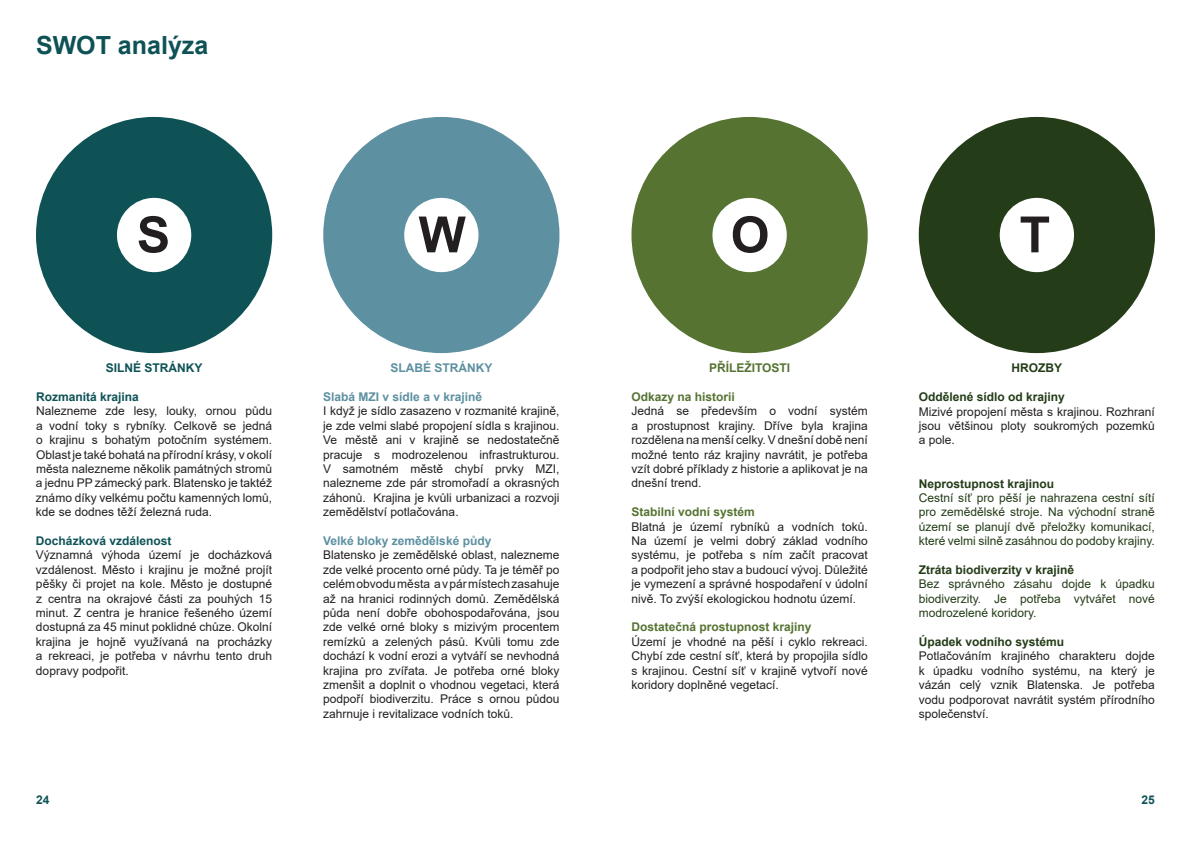
<style>
.page{position:relative;width:1191px;height:842px;background:#fff}
.page>*{position:absolute;margin:0;border:0;box-sizing:border-box;transform-origin:0 0}
.t1{font:700 50px "Arial";color:#231f20}
.t2{font:700 25px "Arial";color:#0e5256}
.t3{font:12px/14.4px "Arial";color:#231f20;text-align:justify}
.t4{font:12px/14.4px "Arial";color:#243c18;text-align:justify}
.t5{font:700 12px "Arial";color:#243c18}
.t6{font:700 12px "Arial";color:#567332}
.t7{font:700 12px "Arial";color:#5d90a1}
.t8{font:700 12px "Arial";color:#0e5256}
</style>
<div class="page">
<div style="left:36px;top:117px;width:236px;height:236px;background:#0e5256;border-radius:50%"></div>
<div style="left:323px;top:117px;width:236px;height:236px;background:#5d90a1;border-radius:50%"></div>
<div style="left:117px;top:198px;width:74px;height:74px;background:#fff;border-radius:50%"></div>
<div style="left:404px;top:198px;width:74px;height:74px;background:#fff;border-radius:50%"></div>
<div style="left:631px;top:117px;width:236px;height:236px;background:#567332;border-radius:50%"></div>
<div style="left:918px;top:117px;width:237px;height:236px;background:#243c18;border-radius:50%"></div>
<div style="left:712px;top:198px;width:74px;height:74px;background:#fff;border-radius:50%"></div>
<div style="left:999px;top:198px;width:75px;height:74px;background:#fff;border-radius:50%"></div>
<h2 class="t2" style="left:36px;top:28px;width:174px">SWOT analýza</h2>
<h1 class="t1" style="left:137px;top:206px;width:35px">S</h1>
<h1 class="t1" style="left:418px;top:206px;width:49px">W</h1>
<h1 class="t1" style="left:730px;top:206px;width:40px">O</h1>
<h1 class="t1" style="left:1019px;top:206px;width:32px">T</h1>
<p class="t8" style="left:106px;top:361px;width:98px">SILNÉ STRÁNKY</p>
<p class="t8" style="left:36px;top:388px;width:104px">Rozmanitá krajina</p>
<p class="t3" style="left:36px;top:404px;width:238px">Nalezneme zde lesy, louky, ornou půdu a vodní toky s rybníky. Celkově se jedná o krajinu s bohatým potočním systémem.<br>Oblast je také bohatá na přírodní krásy, v okolí města nalezneme několik památných stromů a jednu PP zámecký park. Blatensko je taktéž známo díky velkému počtu kamenných lomů, kde se dodnes těží železná ruda.</p>
<p class="t8" style="left:36px;top:532px;width:137px">Docházková vzdálenost</p>
<p class="t3" style="left:36px;top:548px;width:238px">Významná výhoda území je docházková vzdálenost. Město i krajinu je možné projít pěšky či projet na kole. Město je dostupné z centra na okrajové části za pouhých 15 minut. Z centra je hranice řešeného území dostupná za 45 minut poklidné chůze. Okolní krajina je hojně využívaná na procházky a rekreaci, je potřeba v návrhu tento druh dopravy podpořit.</p>
<p class="t7" style="left:390px;top:361px;width:103px">SLABÉ STRÁNKY</p>
<p class="t7" style="left:323px;top:388px;width:160px">Slabá MZI v sídle a v krajině</p>
<p class="t3" style="left:323px;top:404px;width:238px">I když je sídlo zasazeno v rozmanité krajině, je zde velmi slabé propojení sídla s krajinou.<br>Ve městě ani v krajině se nedostatečně pracuje s modrozelenou infrastrukturou.<br>V samotném městě chybí prvky MZI, nalezneme zde pár stromořadí a okrasných záhonů. Krajina je kvůli urbanizaci a rozvoji zemědělství potlačována.</p>
<p class="t7" style="left:323px;top:532px;width:170px">Velké bloky zemědělské půdy</p>
<p class="t3" style="left:323px;top:548px;width:238px">Blatensko je zemědělské oblast, nalezneme zde velké procento orné půdy. Ta je téměř po celém obvodu města a v pár místech zasahuje až na hranici rodinných domů. Zemědělská půda není dobře obohospodařována, jsou zde velké orné bloky s mizivým procentem remízků a zelených pásů. Kvůli tomu zde dochází k vodní erozi a vytváří se nevhodná krajina pro zvířata. Je potřeba orné bloky zmenšit a doplnit o vhodnou vegetaci, která podpoří biodiverzitu. Práce s ornou půdou zahrnuje i revitalizace vodních toků.</p>
<p class="t6" style="left:709px;top:359px;width:83px">PŘÍLEŽITOSTI</p>
<p class="t6" style="left:631px;top:388px;width:105px">Odkazy na historii</p>
<p class="t3" style="left:631px;top:404px;width:238px">Jedná se především o vodní systém a prostupnost krajiny. Dříve byla krajina rozdělena na menší celky. V dnešní době není možné tento ráz krajiny navrátit, je potřeba vzít dobré příklady z historie a aplikovat je na dnešní trend.</p>
<p class="t6" style="left:631px;top:503px;width:125px">Stabilní vodní systém</p>
<p class="t3" style="left:631px;top:519px;width:238px">Blatná je území rybníků a vodních toků.<br>Na území je velmi dobrý základ vodního systému, je potřeba s ním začít pracovat a podpořit jeho stav a budoucí vývoj. Důležité je vymezení a správné hospodaření v údolní nivě. To zvýší ekologickou hodnotu území.</p>
<p class="t6" style="left:631px;top:619px;width:182px">Dostatečná prostupnost krajiny</p>
<p class="t3" style="left:631px;top:634px;width:238px">Území je vhodné na pěší i cyklo rekreaci.<br>Chybí zde cestní síť, která by propojila sídlo s krajinou. Cestní síť v krajině vytvoří nové koridory doplněné vegetací.</p>
<p class="t5" style="left:1011px;top:361px;width:52px">HROZBY</p>
<p class="t5" style="left:918px;top:388px;width:148px">Oddělené sídlo od krajiny</p>
<p class="t3" style="left:918px;top:404px;width:238px">Mizivé propojení města s krajinou. Rozhraní jsou většinou ploty soukromých pozemků a pole.</p>
<p class="t5" style="left:918px;top:475px;width:137px">Neprostupnost krajinou</p>
<p class="t4" style="left:918px;top:490px;width:238px">Cestní síť pro pěší je nahrazena cestní sítí pro zemědělské stroje. Na východní straně území se planují dvě přeložky komunikací, které velmi silně zasáhnou do podoby krajiny.</p>
<p class="t5" style="left:918px;top:561px;width:157px">Ztráta biodiverzity v krajině</p>
<p class="t4" style="left:918px;top:577px;width:238px">Bez správného zásahu dojde k úpadku biodiverzity. Je potřeba vytvářet nové modrozelené koridory.</p>
<p class="t5" style="left:918px;top:633px;width:147px">Úpadek vodního systému</p>
<p class="t3" style="left:918px;top:649px;width:238px">Potlačováním krajiného charakteru dojde k úpadku vodního systému, na který je vázán celý vznik Blatenska. Je potřeba vodu podporovat navrátit systém přírodního společenství.</p>
<p class="t8" style="left:36px;top:793px;width:15px">24</p>
<p class="t8" style="left:1141px;top:793px;width:15px">25</p>
</div>
